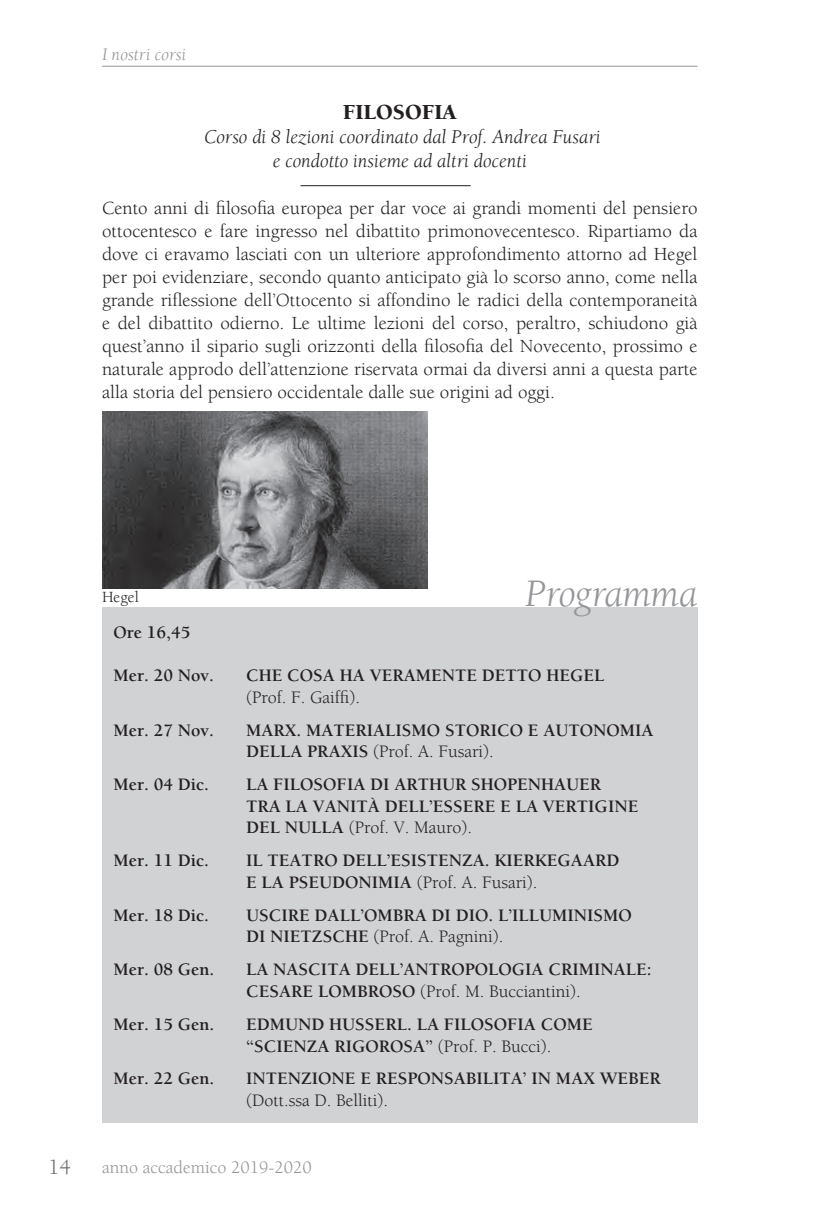
<style>
.page{position:relative;width:828px;height:1225px;background:#fff}
.page>*{position:absolute;margin:0;border:0;box-sizing:border-box;transform-origin:0 0}
.t1{font:italic 40px "Berkeley";letter-spacing:-.01em;color:#939598}
.t2{font:900 22px "Berkeley";color:#231f20}
.t3{font:22px "Berkeley";color:#6c6d70}
.t4{font:italic 20px/24px "Berkeley";color:#231f20;text-align:center}
.t5{font:19px/23px "Berkeley";color:#231f20;text-align:justify}
.t6{font:700 18px/21.6px "Berkeley";color:#231f20}
.t7{font:18px "Berkeley";color:#231f20}
.t8{font:18px "Berkeley";color:#939598}
.t9{font:italic 18px "Berkeley";letter-spacing:.005em;color:#939598}
.t10{font:16px "Berkeley";color:#231f20}
.s1{font-weight:400}
</style>
<div class="page">
<hr style="left:102px;top:66px;width:595px;height:1px;background:#939598">
<div style="left:102px;top:607px;width:595px;height:516px;background:#d1d2d4"></div>
<img style="left:102px;top:411px;width:325px;height:177px">
<hr style="left:300px;top:185px;width:171px;height:1px;background:#231f20">
<p class="t9" style="left:102px;top:45px;width:86px">I nostri corsi</p>
<p class="t2" style="left:343px;top:100px;width:116px">FILOSOFIA</p>
<p class="t4" style="left:204px;top:125px;width:398px">Corso di 8 lezioni coordinato dal Prof. Andrea Fusari e condotto insieme ad altri docenti</p>
<p class="t5" style="left:102px;top:196px;width:597px">Cento anni di filosofia europea per dar voce ai grandi momenti del pensiero ottocentesco e fare ingresso nel dibattito primonovecentesco. Ripartiamo da dove ci eravamo lasciati con un ulteriore approfondimento attorno ad Hegel per poi evidenziare, secondo quanto anticipato già lo scorso anno, come nella grande riflessione dell’Ottocento si affondino le radici della contemporaneità e del dibattito odierno. Le ultime lezioni del corso, peraltro, schiudono già quest’anno il sipario sugli orizzonti della filosofia del Novecento, prossimo e naturale approdo dell’attenzione riservata ormai da diversi anni a questa parte alla storia del pensiero occidentale dalle sue origini ad oggi.</p>
<p class="t10" style="left:102px;top:588px;width:38px">Hegel</p>
<h1 class="t1" style="left:525px;top:573px;width:174px">Programma</h1>
<p class="t6" style="left:113px;top:621px;width:78px">Ore 16,45</p>
<p class="t6" style="left:113px;top:665px;width:102px">Mer. 20 Nov.</p>
<p class="t6" style="left:246px;top:665px;width:360px">CHE COSA HA VERAMENTE DETTO HEGEL</p>
<p class="t7" style="left:246px;top:687px;width:115px">(Prof. F. Gaiffi).</p>
<p class="t6" style="left:113px;top:719px;width:102px">Mer. 27 Nov.</p>
<p class="t6" style="left:246px;top:719px;width:409px">MARX. MATERIALISMO STORICO E AUTONOMIA<br>DELLA PRAXIS <span class="s1">(Prof. A. Fusari).</span></p>
<p class="t6" style="left:113px;top:774px;width:97px">Mer. 04 Dic.</p>
<p class="t6" style="left:246px;top:774px;width:394px">LA FILOSOFIA DI ARTHUR SHOPENHAUER<br>TRA LA VANITÀ DELL’ESSERE E LA VERTIGINE<br>DEL NULLA <span class="s1">(Prof. V. Mauro).</span></p>
<p class="t6" style="left:113px;top:850px;width:97px">Mer. 11 Dic.</p>
<p class="t6" style="left:246px;top:850px;width:375px">IL TEATRO DELL’ESISTENZA. KIERKEGAARD<br>E LA PSEUDONIMIA <span class="s1">(Prof. A. Fusari).</span></p>
<p class="t6" style="left:113px;top:904px;width:97px">Mer. 18 Dic.</p>
<p class="t6" style="left:246px;top:904px;width:387px">USCIRE DALL’OMBRA DI DIO. L’ILLUMINISMO<br>DI NIETZSCHE <span class="s1">(Prof. A. Pagnini).</span></p>
<p class="t6" style="left:113px;top:959px;width:102px">Mer. 08 Gen.</p>
<p class="t6" style="left:246px;top:959px;width:407px">LA NASCITA DELL’ANTROPOLOGIA CRIMINALE:<br>CESARE LOMBROSO <span class="s1">(Prof. M. Bucciantini).</span></p>
<p class="t6" style="left:113px;top:1013px;width:102px">Mer. 15 Gen.</p>
<p class="t6" style="left:246px;top:1013px;width:348px">EDMUND HUSSERL. LA FILOSOFIA COME “SCIENZA RIGOROSA” <span class="s1">(Prof. P. Bucci).</span></p>
<p class="t6" style="left:113px;top:1068px;width:102px">Mer. 22 Gen.</p>
<p class="t6" style="left:246px;top:1068px;width:416px">INTENZIONE E RESPONSABILITA’ IN MAX WEBER</p>
<p class="t7" style="left:246px;top:1091px;width:143px">(Dott.ssa D. Belliti).</p>
<p class="t3" style="left:48px;top:1155px;width:24px">14</p>
<p class="t8" style="left:102px;top:1158px;width:211px">anno accademico 2019-2020</p>
</div>
